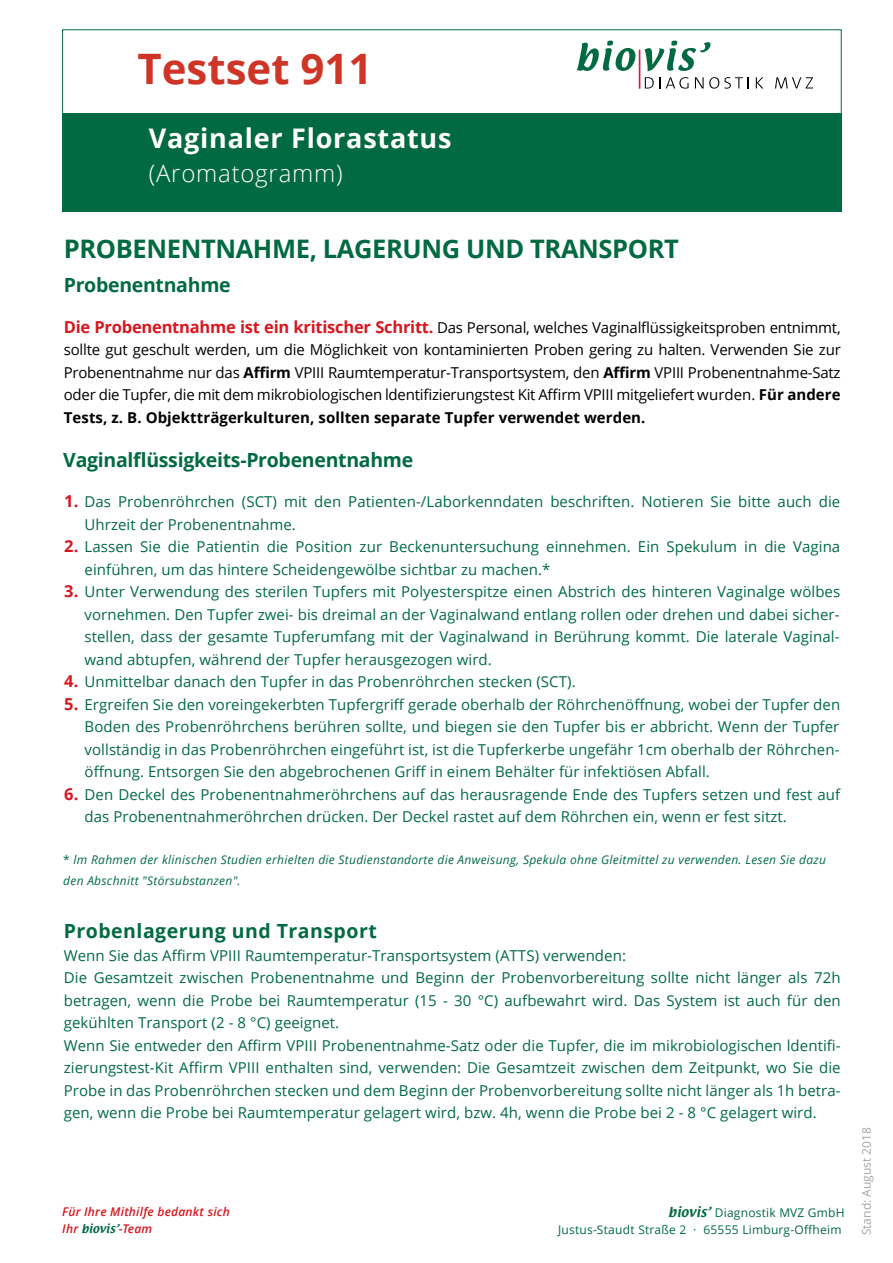
<style>
.page{position:relative;width:893px;height:1263px;background:#fff}
.page>*{position:absolute;margin:0;border:0;box-sizing:border-box;transform-origin:0 0}
.t1{font:700 42px "Open Sans";color:#cf3527}
.t2{font:700 27px "Open Sans";letter-spacing:.03em;color:#fff}
.t3{font:700 25.5px "Open Sans";letter-spacing:-.015em;color:#026a43}
.t4{font:300 24px "Open Sans";letter-spacing:.03em;color:#fff}
.t5{font:700 19.5px "Open Sans";letter-spacing:-.015em;color:#026a43}
.t6{font:700 19.5px "Open Sans";letter-spacing:.025em;color:#026a43}
.t7{font:15px/22.5px "Open Sans";letter-spacing:.005em;color:#026a43}
.t8{font:15px/22.5px "Open Sans";letter-spacing:-.015em;color:#000;text-align:justify}
.t9{font:italic 12px/21px "Open Sans";letter-spacing:.025em;color:#026a43}
.t10{font:12px/17.4px "Open Sans";letter-spacing:.02em;color:#026a43;text-align:right}
.t11{font:italic 600 12px/17.4px "Open Sans";letter-spacing:.02em;color:#d7171f}
.t12{font:12px "Open Sans";color:#a4a5a9}
.s1{font-weight:700;font-size:16.5px;color:#d7171f}
.s2{font-weight:700}
.s3{font-style:normal}
.s4{font-family:"Textile";font-weight:400;font-style:normal;font-size:10.5px;color:#026a43}
.s5{font-family:"Textile"}
</style>
<div class="page">
<div style="left:62px;top:113px;width:780px;height:99px;background:#026a43"></div>
<div style="left:62px;top:29px;width:780px;height:85px;border:1px solid #026a43"></div>
<svg style="left:577px;top:41px;width:58px;height:30px"></svg>
<svg style="left:644px;top:41px;width:66px;height:30px"></svg>
<svg style="left:645px;top:77px;width:43px;height:12px"></svg>
<svg style="left:695px;top:77px;width:54px;height:12px"></svg>
<svg style="left:756px;top:77px;width:7px;height:11px"></svg>
<svg style="left:775px;top:77px;width:38px;height:11px"></svg>
<hr style="left:639px;top:50px;width:1px;height:39px;background:#d21e38">
<h1 class="t1" style="left:137px;top:39px;width:237px">Testset 911</h1>
<h2 class="t2" style="left:149px;top:119px;width:304px">Vaginaler Florastatus</h2>
<h3 class="t4" style="left:149px;top:157px;width:195px">(Aromatogramm)</h3>
<h3 class="t3" style="left:64px;top:230px;width:617px">PROBENENTNAHME, LAGERUNG UND TRANSPORT</h3>
<h3 class="t5" style="left:64px;top:271px;width:168px">Probenentnahme</h3>
<p class="t8" style="left:64px;top:316px;width:778px"><span class="s1">Die Probenentnahme ist ein kritischer Schritt.</span> Das Personal, welches Vaginalflüssigkeitsproben entnimmt, sollte gut geschult werden, um die Möglichkeit von kontaminierten Proben gering zu halten. Verwenden Sie zur Probenentnahme nur das <span class="s2">Affirm</span> VPIII Raumtemperatur-Transportsystem, den <span class="s2">Affirm</span> VPIII Probenentnahme-Satz oder die Tupfer, die mit dem mikrobiologischen ldentifizierungstest Kit Affirm VPIII mitgeliefert wurden. <span class="s2">Für andere Tests, z. B. Objektträgerkulturen, sollten separate Tupfer verwendet werden.</span></p>
<h3 class="t5" style="left:63px;top:446px;width:351px">Vaginalflüssigkeits-Probenentnahme</h3>
<p class="t7" style="left:85px;top:490px;width:757px;text-indent:-20px"><span class="s1">1.</span> Das Probenröhrchen (SCT) mit den Patienten-/Laborkenndaten beschriften. Notieren Sie bitte auch die<br>Uhrzeit der Probenentnahme.</p>
<p class="t7" style="left:85px;top:535px;width:757px;text-indent:-20px"><span class="s1">2.</span> Lassen Sie die Patientin die Position zur Beckenuntersuchung einnehmen. Ein Spekulum in die Vagina einführen, um das hintere Scheidengewölbe sichtbar zu machen.*</p>
<p class="t7" style="left:85px;top:580px;width:757px;text-align:justify;text-indent:-20px"><span class="s1">3.</span> Unter Verwendung des sterilen Tupfers mit Polyesterspitze einen Abstrich des hinteren Vaginalge wölbes vornehmen. Den Tupfer zwei- bis dreimal an der Vaginalwand entlang rollen oder drehen und dabei sicher&shy;stellen, dass der gesamte Tupferumfang mit der Vaginalwand in Berührung kommt. Die laterale Vaginal&shy;wand abtupfen, während der Tupfer herausgezogen wird.</p>
<p class="t7" style="left:64px;top:670px;width:513px"><span class="s1">4.</span> Unmittelbar danach den Tupfer in das Probenröhrchen stecken (SCT).</p>
<p class="t7" style="left:85px;top:693px;width:757px;text-align:justify;text-indent:-20px"><span class="s1">5.</span> Ergreifen Sie den voreingekerbten Tupfergriff gerade oberhalb der Röhrchenöffnung, wobei der Tupfer den Boden des Probenröhrchens berühren sollte, und biegen sie den Tupfer bis er abbricht. Wenn der Tupfer vollständig in das Probenröhrchen eingeführt ist, ist die Tupferkerbe ungefähr 1cm oberhalb der Röhrchen&shy;öffnung. Entsorgen Sie den abgebrochenen Griff in einem Behälter für infektiösen Abfall.</p>
<p class="t7" style="left:85px;top:783px;width:757px;text-indent:-20px"><span class="s1">6.</span> Den Deckel des Probenentnahmeröhrchens auf das herausragende Ende des Tupfers setzen und fest auf das Probenentnahmeröhrchen drücken. Der Deckel rastet auf dem Röhrchen ein, wenn er fest sitzt.</p>
<p class="t9" style="left:63px;top:849px;width:764px"><span class="s3">*</span> lm Rahmen der klinischen Studien erhielten die Studienstandorte die Anweisung, Spekula ohne Gleitmittel zu verwenden. Lesen Sie dazu den Abschnitt "Störsubstanzen".</p>
<h3 class="t6" style="left:64px;top:917px;width:315px">Probenlagerung und Transport</h3>
<p class="t7" style="left:64px;top:944px;width:778px">Wenn Sie das Affirm VPIII Raumtemperatur-Transportsystem (ATTS) verwenden:<br>Die Gesamtzeit zwischen Probenentnahme und Beginn der Probenvorbereitung sollte nicht länger als 72h betragen, wenn die Probe bei Raumtemperatur (15 - 30 °C) aufbewahrt wird. Das System ist auch für den gekühlten Transport (2 - 8 °C) geeignet.<br>Wenn Sie entweder den Affirm VPIII Probenentnahme-Satz oder die Tupfer, die im mikrobiologischen ldentifi&shy;zierungstest-Kit Affirm VPIII enthalten sind, verwenden: Die Gesamtzeit zwischen dem Zeitpunkt, wo Sie die Probe in das Probenröhrchen stecken und dem Beginn der Probenvorbereitung sollte nicht länger als 1h betra&shy;gen, wenn die Probe bei Raumtemperatur gelagert wird, bzw. 4h, wenn die Probe bei 2 - 8 °C gelagert wird.</p>
<p class="t11" style="left:62px;top:1203px;width:169px">Für Ihre Mithilfe bedankt sich<br>Ihr <span class="s4">biovis’</span>-Team</p>
<p class="t10" style="left:558px;top:1203px;width:288px"><span class="s5">biovis’</span> Diagnostik MVZ GmbH<br>Justus-Staudt Straße 2 · 65555 Limburg-Offheim</p>
<p class="t12" style="left:858px;top:1235px;width:109px;rotate:-90deg">Stand: August 2018</p>
</div>
